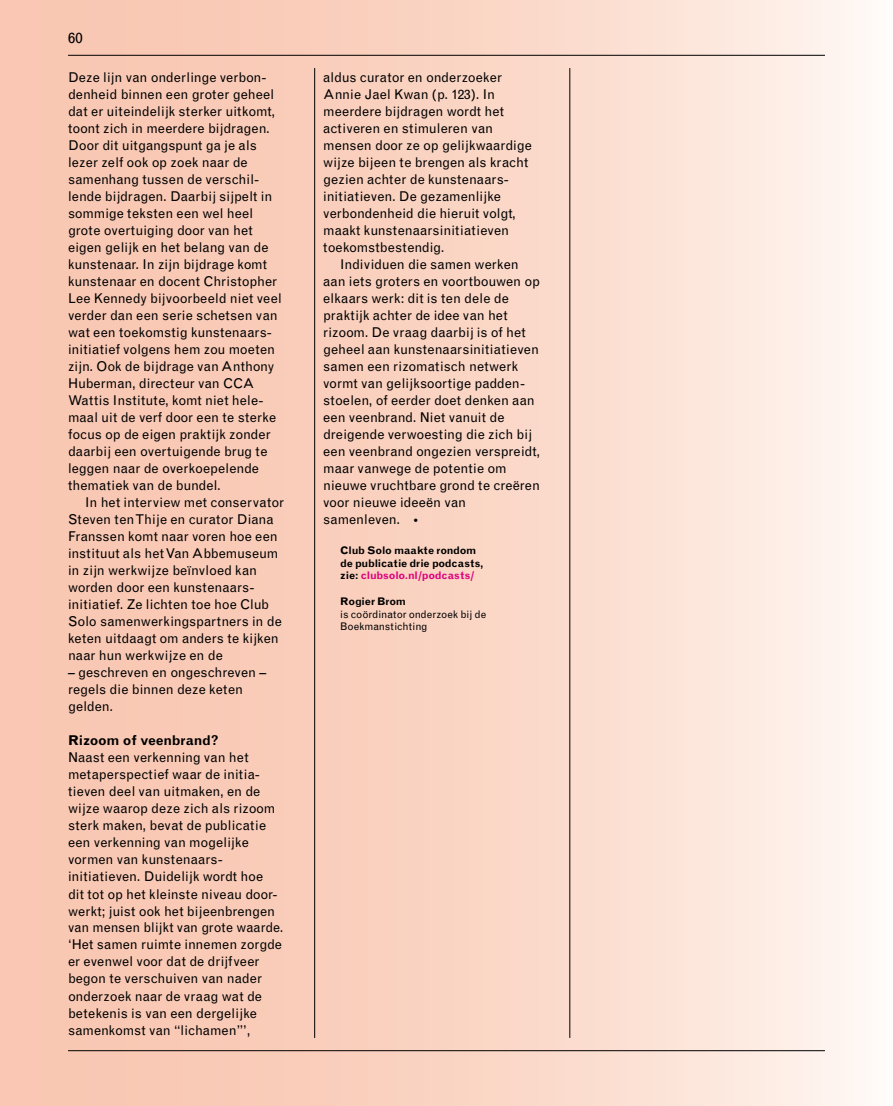
<style>
.page{position:relative;width:893px;height:1106px;background:#fff}
.page>*{position:absolute;margin:0;border:0;box-sizing:border-box;transform-origin:0 0}
.t1{font:15px "Grotesque";color:#000}
.t2{font:13.5px/17px "Grotesque";color:#000}
.t3{font:700 13.5px "Grotesque";letter-spacing:-.015em;color:#000}
.t4{font:700 10.5px/12.8px "Grotesque";letter-spacing:-.015em;color:#000}
.t5{font:10.5px/12.8px "Grotesque";letter-spacing:-.005em;color:#000}
.s1{color:#de007b}
</style>
<div class="page">
<div style="left:0;top:0;width:893px;height:1106px;background:linear-gradient(to right,#f8bfa7,#fef2eb)"></div>
<hr style="left:68px;top:1050px;width:757px;height:1px;background:#000">
<hr style="left:68px;top:55px;width:757px;height:1px;background:#000">
<hr style="left:570px;top:68px;width:1px;height:969px;background:#000">
<hr style="left:314px;top:68px;width:1px;height:969px;background:#000">
<p class="t1" style="left:68px;top:29px;width:16px">60</p>
<p class="t2" style="left:68px;top:69px;width:215px">Deze lijn van onderlinge verbon&shy;denheid binnen een groter geheel dat er uiteindelijk sterker uitkomt, toont zich in meerdere bijdragen.<br>Door dit uitgangspunt ga je als lezer zelf ook op zoek naar de samenhang tussen de verschil&shy;lende bijdragen. Daarbij sijpelt in sommige teksten een wel heel grote overtuiging door van het eigen gelijk en het belang van de kunstenaar. In zijn bijdrage komt kunstenaar en docent Christopher<br>Lee Kennedy bijvoorbeeld niet veel verder dan een serie schetsen van wat een toekomstig kunstenaars&shy;initiatief volgens hem zou moeten zijn. Ook de bijdrage van Anthony<br>Huberman, directeur van CCA<br>Wattis Institute, komt niet hele&shy;maal uit de verf door een te sterke focus op de eigen praktijk zonder daarbij een overtuigende brug te leggen naar de overkoepelende thematiek van de bundel.</p>
<p class="t2" style="left:68px;top:494px;width:218px;text-indent:17px">In het interview met conservator<br>Steven ten Thije en curator Diana<br>Franssen komt naar voren hoe een instituut als het Van Abbemuseum in zijn werkwijze beïnvloed kan worden door een kunstenaars&shy;initiatief. Ze lichten toe hoe Club<br>Solo samenwerkingspartners in de keten uitdaagt om anders te kijken naar hun werkwijze en de</p>
<p class="t2" style="left:68px;top:664px;width:200px">– geschreven en ongeschreven – regels die binnen deze keten gelden.</p>
<p class="t3" style="left:68px;top:732px;width:152px">Rizoom of veenbrand?</p>
<p class="t2" style="left:68px;top:749px;width:217px">Naast een verkenning van het metaperspectief waar de initia&shy;tieven deel van uitmaken, en de wijze waarop deze zich als rizoom sterk maken, bevat de publicatie een verkenning van mogelijke vormen van kunstenaars&shy;initiatieven. Duidelijk wordt hoe<br>dit tot op het kleinste niveau door&shy;werkt; juist ook het bijeenbrengen van mensen blijkt van grote waarde. ‘Het samen ruimte innemen zorgde er evenwel voor dat de drijfveer begon te verschuiven van nader onderzoek naar de vraag wat de betekenis is van een dergelijke samenkomst van “lichamen”’,</p>
<p class="t2" style="left:323px;top:69px;width:210px">aldus curator en onderzoeker<br>Annie Jael Kwan (p. 123). In meerdere bijdragen wordt het activeren en stimuleren van mensen door ze op gelijkwaardige wijze bijeen te brengen als kracht gezien achter de kunstenaars&shy;initiatieven. De gezamenlijke verbondenheid die hieruit volgt, maakt kunstenaarsinitiatieven toekomstbestendig.</p>
<p class="t2" style="left:323px;top:256px;width:218px;text-indent:17px">Individuen die samen werken aan iets groters en voortbouwen op elkaars werk: dit is ten dele de praktijk achter de idee van het rizoom. De vraag daarbij is of het geheel aan kunstenaarsinitiatieven samen een rizomatisch netwerk vormt van gelijksoortige padden&shy;stoelen, of eerder doet denken aan een veenbrand. Niet vanuit de dreigende verwoesting die zich bij een veenbrand ongezien verspreidt, maar vanwege de potentie om nieuwe vruchtbare grond te creëren voor nieuwe ideeën van samenleven. •</p>
<p class="t4" style="left:340px;top:544px;width:145px">Club Solo maakte rondom de publicatie drie podcasts, zie: <span class="s1">clubsolo.nl/podcasts/</span></p>
<p class="t4" style="left:340px;top:595px;width:67px">Rogier Brom</p>
<p class="t5" style="left:340px;top:607px;width:148px">is coördinator onderzoek bij de<br>Boekmanstichting</p>
</div>
